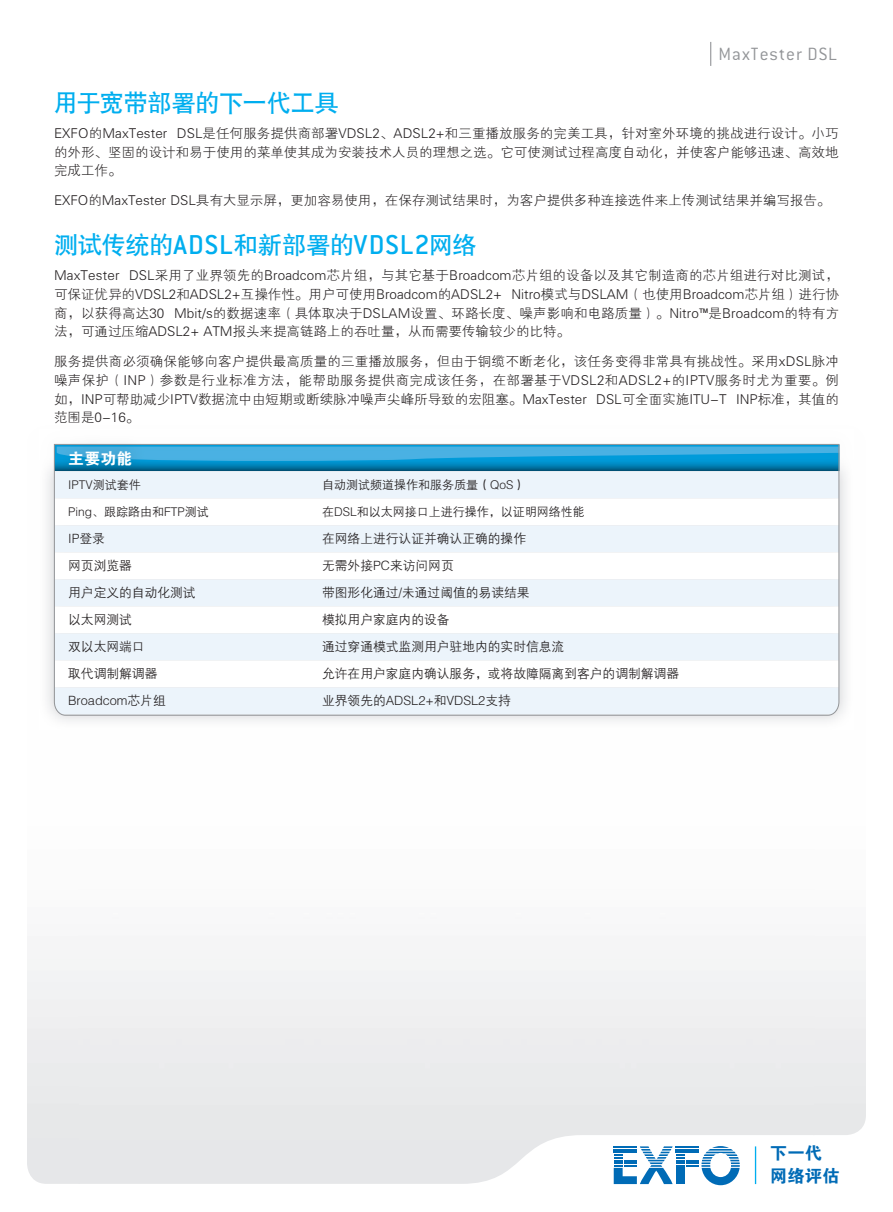
<style>
.page{position:relative;width:893px;height:1212px;background:#fff}
.page>*{position:absolute;margin:0;border:0;box-sizing:border-box;transform-origin:0 0}
.t1{font:24px "H Yb 1 gj";color:#00aeef}
.t2{font:300 19.5px "Conduit ITC";letter-spacing:.05em;color:#939598}
.t3{font:17.4px/23.1px "FZDHTJW GB1 0";letter-spacing:.01em;color:#006bb6}
.t4{font:15.75px "FZDHTK GBK1 0";color:#fff}
.t5{font:13.5px/18.8px "FZXH1 K GBK1 0";color:#231f20;text-align:justify}
.t6{font:12.75px "FZZDXK GBK1 0";color:#231f20}
.t7{font:12px "FZZDXK GBK1 0";color:#231f20}
.s1{font-family:"Conduit ITC";font-weight:500;font-size:30px}
.s2{font-family:"Akzidenz Grotesk BE"}
</style>
<div class="page">
<img style="left:79px;top:849px;width:735px;height:335px">
<svg style="left:614px;top:1146px;width:126px;height:39px"></svg>
<hr style="left:614px;top:1151px;width:23px;height:2px;background:#006bb6">
<hr style="left:755px;top:1146px;width:1px;height:38px;background:#00aeef">
<svg style="left:710px;top:42px;width:1px;height:24px"></svg>
<img style="left:42px;top:443px;width:809px;height:283px">
<svg style="left:54px;top:444px;width:786px;height:272px"></svg>
<h2 class="t2" style="left:719px;top:43px;width:120px">MaxTester DSL</h2>
<h1 class="t1" style="left:54px;top:91px;width:286px">用于宽带部署的下一代工具</h1>
<p class="t5" style="left:54px;top:124px;width:786px">EXFO的MaxTester DSL是任何服务提供商部署VDSL2、ADSL2+和三重播放服务的完美工具，针对室外环境的挑战进行设计。小巧的外形、坚固的设计和易于使用的菜单使其成为安装技术人员的理想之选。它可使测试过程高度自动化，并使客户能够迅速、高效地完成工作。</p>
<p class="t5" style="left:54px;top:192px;width:778px">EXFO的MaxTester DSL具有大显示屏，更加容易使用，在保存测试结果时，为客户提供多种连接选件来上传测试结果并编写报告。</p>
<h1 class="t1" style="left:54px;top:233px;width:424px">测试传统的<span class="s1">ADSL</span>和新部署的<span class="s1">VDSL2</span>网络</h1>
<p class="t5" style="left:54px;top:266px;width:786px">MaxTester DSL采用了业界领先的Broadcom芯片组，与其它基于Broadcom芯片组的设备以及其它制造商的芯片组进行对比测试，可保证优异的VDSL2和ADSL2+互操作性。用户可使用Broadcom的ADSL2+ Nitro模式与DSLAM（也使用Broadcom芯片组）进行协商，以获得高达30 Mbit/s的数据速率（具体取决于DSLAM设置、环路长度、噪声影响和电路质量）。Nitro<span class="s2">™</span>是Broadcom的特有方法，可通过压缩ADSL2+ ATM报头来提高链路上的吞吐量，从而需要传输较少的比特。</p>
<p class="t5" style="left:54px;top:352px;width:787px">服务提供商必须确保能够向客户提供最高质量的三重播放服务，但由于铜缆不断老化，该任务变得非常具有挑战性。采用xDSL脉冲噪声保护（INP）参数是行业标准方法，能帮助服务提供商完成该任务，在部署基于VDSL2和ADSL2+的IPTV服务时尤为重要。例如，INP可帮助减少IPTV数据流中由短期或断续脉冲噪声尖峰所导致的宏阻塞。MaxTester DSL可全面实施ITU-T INP标准，其值的范围是0-16。</p>
<p class="t4" style="left:68px;top:449px;width:66px">主要功能</p>
<p class="t7" style="left:68px;top:478px;width:74px">IPTV测试套件</p>
<p class="t7" style="left:322px;top:478px;width:205px">自动测试频道操作和服务质量（QoS）</p>
<p class="t7" style="left:68px;top:505px;width:142px">Ping、跟踪路由和FTP测试</p>
<p class="t7" style="left:322px;top:505px;width:264px">在DSL和以太网接口上进行操作，以证明网络性能</p>
<p class="t6" style="left:68px;top:532px;width:38px">IP登录</p>
<p class="t6" style="left:322px;top:532px;width:205px">在网络上进行认证并确认正确的操作</p>
<p class="t6" style="left:68px;top:559px;width:65px">网页浏览器</p>
<p class="t6" style="left:322px;top:559px;width:133px">无需外接PC来访问网页</p>
<p class="t6" style="left:68px;top:586px;width:129px">用户定义的自动化测试</p>
<p class="t6" style="left:322px;top:586px;width:209px">带图形化通过/未通过阈值的易读结果</p>
<p class="t6" style="left:68px;top:613px;width:65px">以太网测试</p>
<p class="t6" style="left:322px;top:613px;width:129px">模拟用户家庭内的设备</p>
<p class="t6" style="left:68px;top:640px;width:78px">双以太网端口</p>
<p class="t6" style="left:322px;top:640px;width:244px">通过穿通模式监测用户驻地内的实时信息流</p>
<p class="t6" style="left:68px;top:667px;width:91px">取代调制解调器</p>
<p class="t6" style="left:322px;top:667px;width:358px">允许在用户家庭内确认服务，或将故障隔离到客户的调制解调器</p>
<p class="t6" style="left:68px;top:694px;width:99px">Broadcom芯片组</p>
<p class="t6" style="left:322px;top:694px;width:190px">业界领先的ADSL2+和VDSL2支持</p>
<p class="t3" style="left:770px;top:1142px;width:71px">下一代网络评估</p>
</div>
